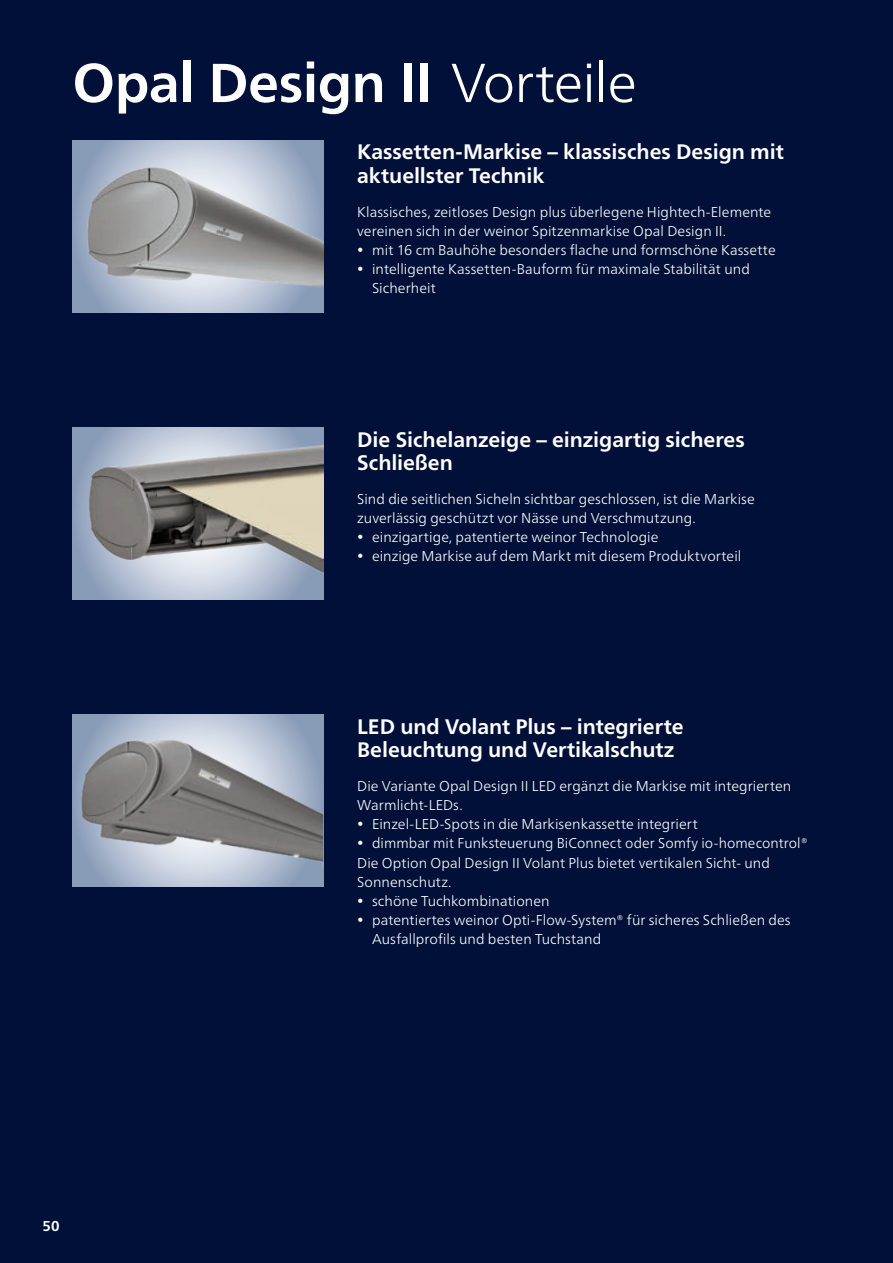
<style>
.page{position:relative;width:893px;height:1263px;background:#001039}
.page>*{position:absolute;margin:0;border:0;box-sizing:border-box;transform-origin:0 0}
.t1{font:700 54.75px "Frutiger Neue LTW1 G";letter-spacing:-.01em;color:#fff}
.t2{font:700 21px/23.9px "Frutiger Neue LTW1 G";letter-spacing:-.005em;color:#fff}
.t3{font:300 14.25px/19.2px "Frutiger Neue LTW1 G";letter-spacing:.005em;color:#fff}
.t4{font:700 14.25px "Frutiger Neue LTW1 G";color:#fff}
.s1{font-weight:300}
</style>
<div class="page">
<img style="left:72px;top:427px;width:251px;height:173px">
<svg style="left:72px;top:714px;width:251px;height:173px;background:#a6b4c9"></svg>
<img style="left:72px;top:727px;width:251px;height:151px">
<svg style="left:72px;top:140px;width:251px;height:173px;background:#a9b6cb"></svg>
<img style="left:72px;top:157px;width:251px;height:138px">
<h1 class="t1" style="left:72px;top:51px;width:566px">Opal Design II <span class="s1">Vorteile</span></h1>
<h2 class="t2" style="left:357px;top:140px;width:428px">Kassetten-Markise – klassisches Design mit aktuellster Technik</h2>
<p class="t3" style="left:357px;top:202px;width:416px">Klassisches, zeitloses Design plus überlegene Hightech-Elemente vereinen sich in der weinor Spitzenmarkise Opal Design II.</p>
<p class="t3" style="left:357px;top:240px;width:420px">• mit 16 cm Bauhöhe besonders flache und formschöne Kassette</p>
<p class="t3" style="left:372px;top:260px;width:379px;text-indent:-15px">• intelligente Kassetten-Bauform für maximale Stabilität und<br>Sicherheit</p>
<h2 class="t2" style="left:357px;top:427px;width:389px">Die Sichelanzeige – einzigartig sicheres<br>Schließen</h2>
<p class="t3" style="left:357px;top:489px;width:399px">Sind die seitlichen Sicheln sichtbar geschlossen, ist die Markise zuverlässig geschützt vor Nässe und Verschmutzung.</p>
<p class="t3" style="left:357px;top:527px;width:303px">• einzigartige, patentierte weinor Technologie</p>
<p class="t3" style="left:357px;top:547px;width:386px">• einzige Markise auf dem Markt mit diesem Produktvorteil</p>
<h2 class="t2" style="left:357px;top:714px;width:328px">LED und Volant Plus – integrierte<br>Beleuchtung und Vertikalschutz</h2>
<p class="t3" style="left:357px;top:776px;width:435px">Die Variante Opal Design II LED ergänzt die Markise mit integrierten<br>Warmlicht-LEDs.</p>
<p class="t3" style="left:357px;top:814px;width:342px">• Einzel-LED-Spots in die Markisenkassette integriert</p>
<p class="t3" style="left:357px;top:834px;width:452px">• dimmbar mit Funksteuerung BiConnect oder Somfy io-homecontrol®<br>Die Option Opal Design II Volant Plus bietet vertikalen Sicht- und<br>Sonnenschutz.</p>
<p class="t3" style="left:357px;top:891px;width:194px">• schöne Tuchkombinationen</p>
<p class="t3" style="left:372px;top:910px;width:420px;text-indent:-15px">• patentiertes weinor Opti-Flow-System® für sicheres Schließen des<br>Ausfallprofils und besten Tuchstand</p>
<p class="t4" style="left:43px;top:1218px;width:18px">50</p>
</div>
